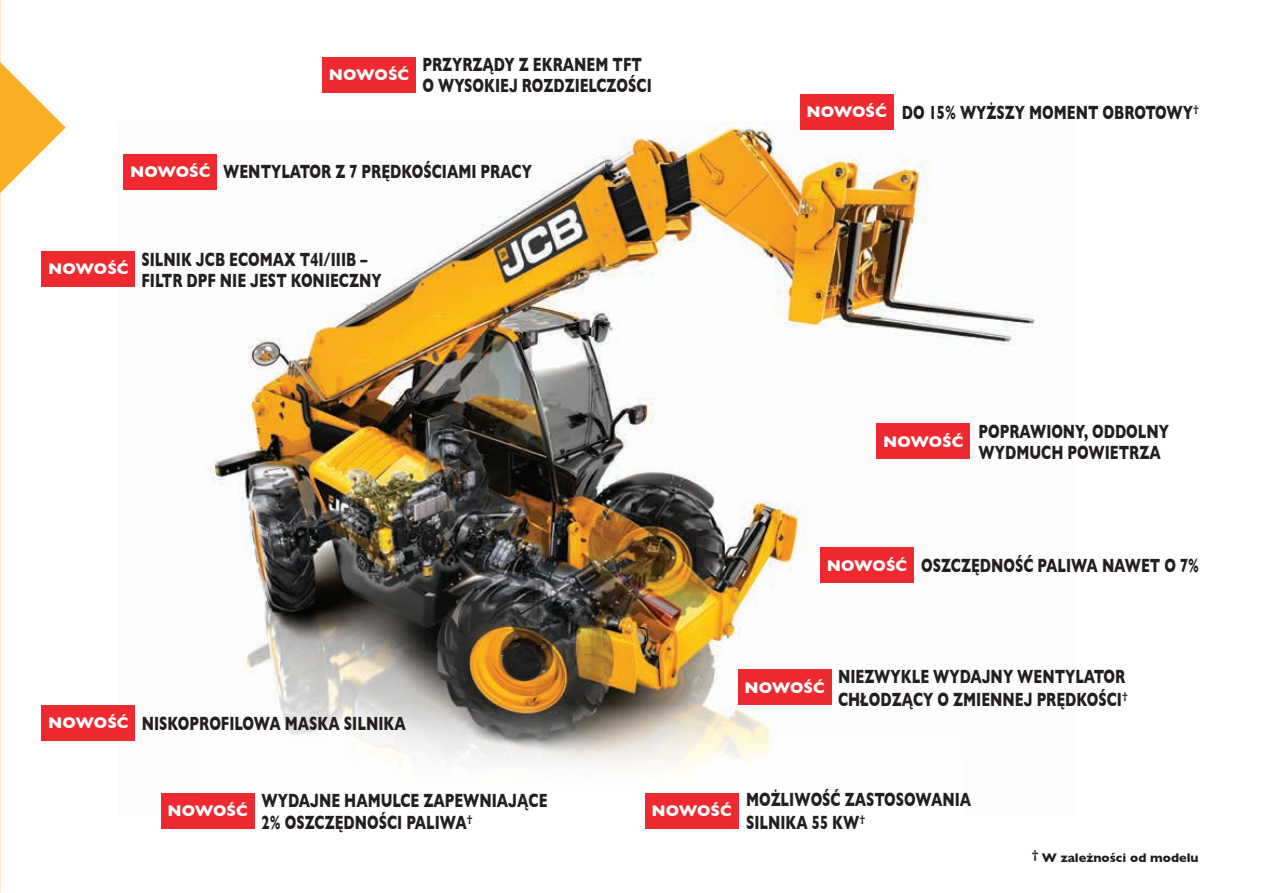
<style>
.page{position:relative;width:1263px;height:893px;background:#fff}
.page>*{position:absolute;margin:0;border:0;box-sizing:border-box;transform-origin:0 0}
.t1{font:700 19.5px/21px "Gill Sans";color:#231f20;scale:.7 1}
.t2{font:700 15.75px "Gill Sans";letter-spacing:-.005em;color:#fff}
.t3{font:700 12.75px "Gill Sans";color:#231f20}
.s1{font-family:"JCB Euro";font-size:19.35px}
.s2{font-family:"JCB Euro";font-size:19.2px}
.s3{font-size:15.75px;color:#fff}
</style>
<div class="page">
<svg style="left:0;top:62px;width:66px;height:131px"></svg>
<img style="left:123px;top:121px;width:913px;height:569px">
<svg style="left:199px;top:690px;width:633px;height:139px"></svg>
<div style="left:800px;top:94px;width:93px;height:36px;background:#ee292f"></div>
<div style="left:322px;top:57px;width:94px;height:36px;background:#ee292f"></div>
<div style="left:124px;top:154px;width:93px;height:36px;background:#ee292f"></div>
<div style="left:42px;top:251px;width:93px;height:36px;background:#ee292f"></div>
<div style="left:42px;top:705px;width:93px;height:36px;background:#ee292f"></div>
<div style="left:161px;top:793px;width:93px;height:35px;background:#ee292f"></div>
<div style="left:645px;top:793px;width:93px;height:35px;background:#ee292f"></div>
<div style="left:738px;top:670px;width:93px;height:35px;background:#ee292f"></div>
<div style="left:820px;top:548px;width:94px;height:35px;background:#ee292f"></div>
<div style="left:876px;top:423px;width:94px;height:36px;background:#ee292f"></div>
<p class="t2" style="left:329px;top:65px;width:82px">NOWOŚĆ</p>
<p class="t1" style="left:422px;top:54px;width:329px">PRZYRZĄDY Z EKRANEM TFT<br>O WYSOKIE<span class="s1">J</span> ROZDZIELCZOŚCI</p>
<p class="t2" style="left:130px;top:162px;width:82px">NOWOŚĆ</p>
<p class="t1" style="left:223px;top:161px;width:443px">WENTYLATOR Z 7 PRĘDKOŚCIAMI PRACY</p>
<p class="t2" style="left:48px;top:259px;width:82px">NOWOŚĆ</p>
<p class="t1" style="left:141px;top:248px;width:345px">SILNIK <span class="s1">J</span>CB ECOMAX T4i/IIIB –<br>FILTR DPF NIE <span class="s2">J</span>EST KONIECZNY</p>
<p class="t1" style="left:806px;top:101px;width:562px"><span class="s3">NOWOŚĆ</span> DO 15% WYŻSZY MOMENT OBROTOWY<sup>†</sup></p>
<p class="t2" style="left:883px;top:432px;width:82px">NOWOŚĆ</p>
<p class="t1" style="left:979px;top:420px;width:274px">POPRAWIONY, ODDOLNY<br>WYDMUCH POWIETRZA</p>
<p class="t2" style="left:827px;top:556px;width:82px">NOWOŚĆ</p>
<p class="t1" style="left:921px;top:555px;width:399px">OSZCZĘDNOŚĆ PALIWA NAWET O 7%</p>
<p class="t2" style="left:48px;top:714px;width:82px">NOWOŚĆ</p>
<p class="t1" style="left:142px;top:712px;width:379px">NISKOPROFILOWA MASKA SILNIKA</p>
<p class="t2" style="left:744px;top:678px;width:82px">NOWOŚĆ</p>
<p class="t1" style="left:838px;top:665px;width:416px;line-height:23px">NIEZWYKLE WYDA<span class="s1">J</span>NY WENTYLATOR<br>CHŁODZĄCY O ZMIENNE<span class="s1">J</span> PRĘDKOŚCI<sup>†</sup></p>
<p class="t1" style="left:262px;top:788px;width:410px;line-height:23px">WYDA<span class="s1">J</span>NE HAMULCE ZAPEWNIA<span class="s1">J</span>ĄCE<br>2% OSZCZĘDNOŚCI PALIWA<sup>†</sup></p>
<p class="t2" style="left:168px;top:801px;width:82px">NOWOŚĆ</p>
<p class="t2" style="left:651px;top:801px;width:82px">NOWOŚĆ</p>
<p class="t1" style="left:746px;top:788px;width:323px;line-height:23px">MOŻLIWOŚĆ ZASTOSOWANIA<br>SILNIKA 55 kW<sup>†</sup></p>
<p class="t3" style="left:1032px;top:851px;width:168px"><sup>†</sup> W zależności od modelu</p>
</div>
